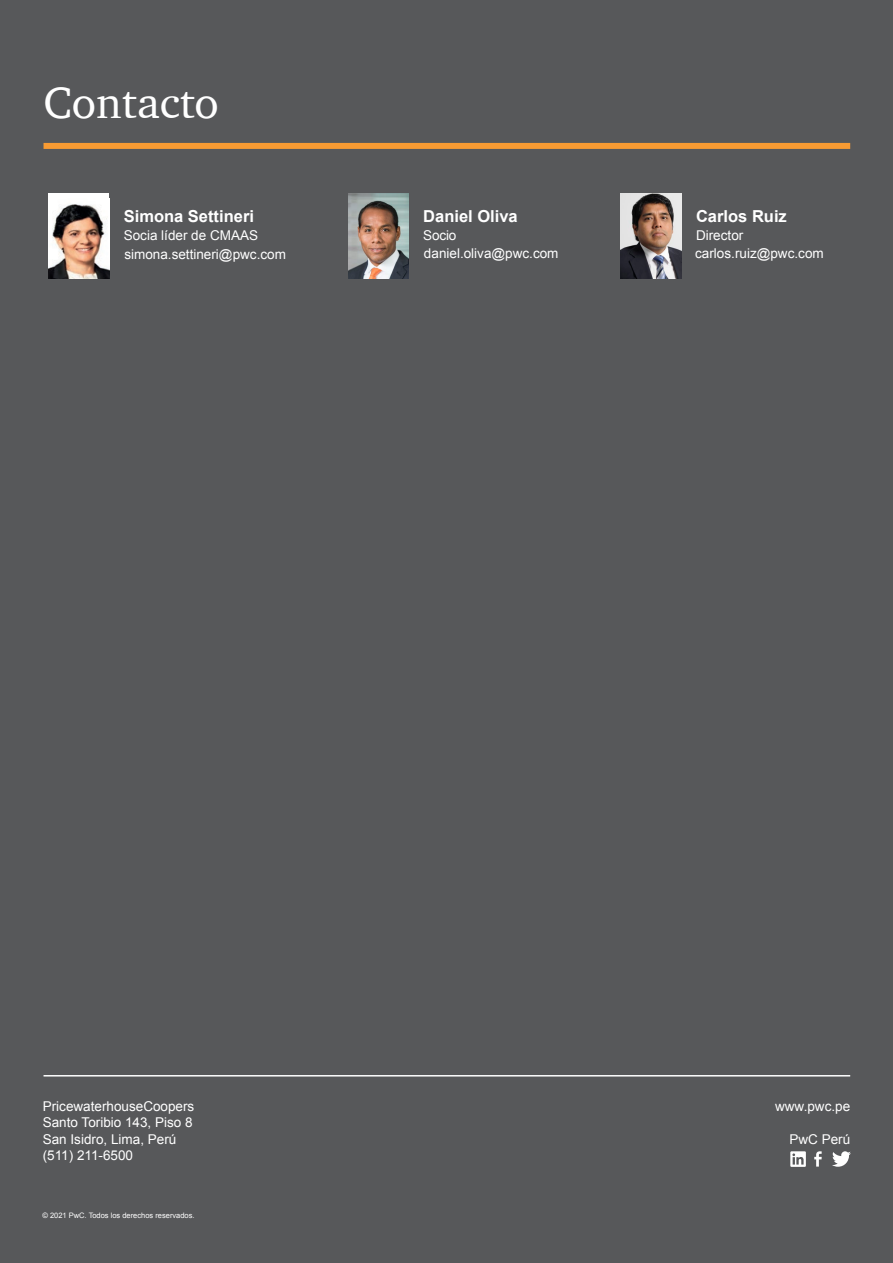
<style>
.page{position:relative;width:893px;height:1263px;background:#fff}
.page>*{position:absolute;margin:0;border:0;box-sizing:border-box;transform-origin:0 0}
.t1{font:45px "ITC Charter Com";color:#fff}
.t2{font:700 16.5px "Arial";color:#fff}
.t3{font:13.5px/16.5px "Arial";color:#fff}
.t4{font:7.5px "Arial";color:#fff}
</style>
<div class="page">
<div style="left:0;top:0;width:892px;height:1263px;background:#57585a"></div>
<div style="left:44px;top:143px;width:806px;height:6px;background:#f89b33"></div>
<hr style="left:44px;top:1075px;width:806px;height:1px;background:#fff">
<svg style="left:790px;top:1151px;width:15px;height:16px"></svg>
<svg style="left:814px;top:1151px;width:7px;height:15px"></svg>
<svg style="left:832px;top:1151px;width:18px;height:16px"></svg>
<div style="left:48px;top:193px;width:61px;height:85px;background:#fff"></div>
<img style="left:48px;top:204px;width:61px;height:74px">
<img style="left:348px;top:193px;width:61px;height:85px">
<img style="left:620px;top:193px;width:61px;height:85px">
<h1 class="t1" style="left:44px;top:75px;width:177px">Contacto</h1>
<p class="t2" style="left:124px;top:205px;width:132px">Simona Settineri</p>
<p class="t3" style="left:124px;top:226px;width:164px;line-height:19.2px">Socia líder de CMAAS simona.settineri@pwc.com</p>
<p class="t2" style="left:423px;top:205px;width:96px">Daniel Oliva</p>
<p class="t3" style="left:423px;top:226px;width:137px;line-height:17.7px">Socio daniel.oliva@pwc.com</p>
<p class="t2" style="left:696px;top:205px;width:92px">Carlos Ruiz</p>
<p class="t3" style="left:695px;top:226px;width:130px;line-height:17.7px">Director carlos.ruiz@pwc.com</p>
<p class="t3" style="left:43px;top:1098px;width:153px">PricewaterhouseCoopers<br>Santo Toribio 143, Piso 8<br>San Isidro, Lima, Perú (511) 211-6500</p>
<p class="t3" style="left:775px;top:1098px;width:77px">www.pwc.pe</p>
<p class="t3" style="left:789px;top:1131px;width:62px">PwC Perú</p>
<p class="t4" style="left:42px;top:1210px;width:154px">© 2021 PwC. Todos los derechos reservados.</p>
</div>
